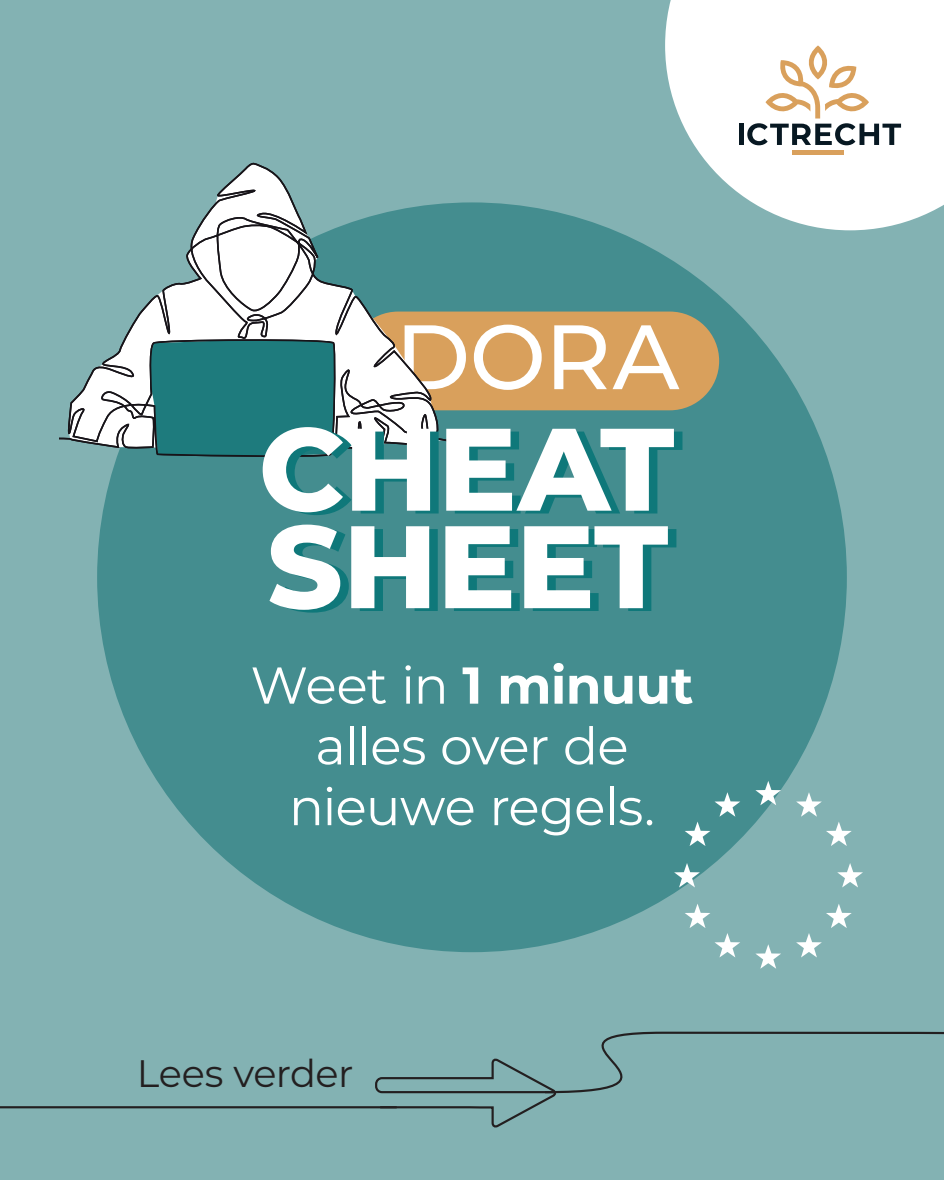
<style>
.page{position:relative;width:944px;height:1180px;background:#83b2b3}
.page>*{position:absolute;margin:0;border:0;box-sizing:border-box;transform-origin:0 0}
.t1{font:800 117px/97.4px "Montserrat";color:#fff}
.t2{font:500 91.12px "Montserrat";color:#fff}
.t3{font:51.75px/60.8px "Montserrat";letter-spacing:-.02em;color:#fff;text-align:center}
.t4{font:38.25px "Montserrat";letter-spacing:-.015em;color:#231f20}
.s1{font-weight:700}
</style>
<div class="page">
<div style="left:97px;top:202px;width:750px;height:750px;background:#448d8f;border-radius:50%"></div>
<svg style="left:665px;top:0;width:278px;height:230px;fill:#fff"></svg>
<div style="left:739px;top:124px;width:5px;height:21px;background:#071822"></div>
<svg style="left:747px;top:45px;width:154px;height:100px;background:#e2ddd6"></svg>
<div style="left:792px;top:150px;width:51px;height:5px;background:#d9a05c"></div>
<hr style="left:943px;top:0;width:1px;height:1180px;background:#98bebf">
<svg style="left:755px;top:781px;width:26px;height:24px"></svg>
<svg style="left:674px;top:863px;width:26px;height:24px"></svg>
<svg style="left:685px;top:792px;width:55px;height:54px"></svg>
<svg style="left:796px;top:792px;width:56px;height:54px"></svg>
<svg style="left:685px;top:904px;width:55px;height:53px"></svg>
<svg style="left:796px;top:904px;width:56px;height:53px"></svg>
<svg style="left:837px;top:863px;width:26px;height:24px"></svg>
<svg style="left:755px;top:944px;width:26px;height:25px"></svg>
<div style="left:349px;top:312px;width:370px;height:98px;background:#d9a05c;border-radius:49px"></div>
<hr style="left:0;top:1106px;width:397px;height:2px;background:#231f20">
<svg style="left:374px;top:1030px;width:570px;height:97px"></svg>
<svg style="left:59px;top:162px;width:391px;height:299px"></svg>
<h2 class="t2" style="left:395px;top:293px;width:286px">DORA</h2>
<h1 class="t1" style="left:259px;top:414px;width:417px">CHEAT<br>SHEET</h1>
<p class="t3" style="left:250px;top:653px;width:444px">Weet in <span class="s1">1 minuut </span>alles over de nieuwe regels.</p>
<p class="t4" style="left:137px;top:1047px;width:218px">Lees verder</p>
</div>
